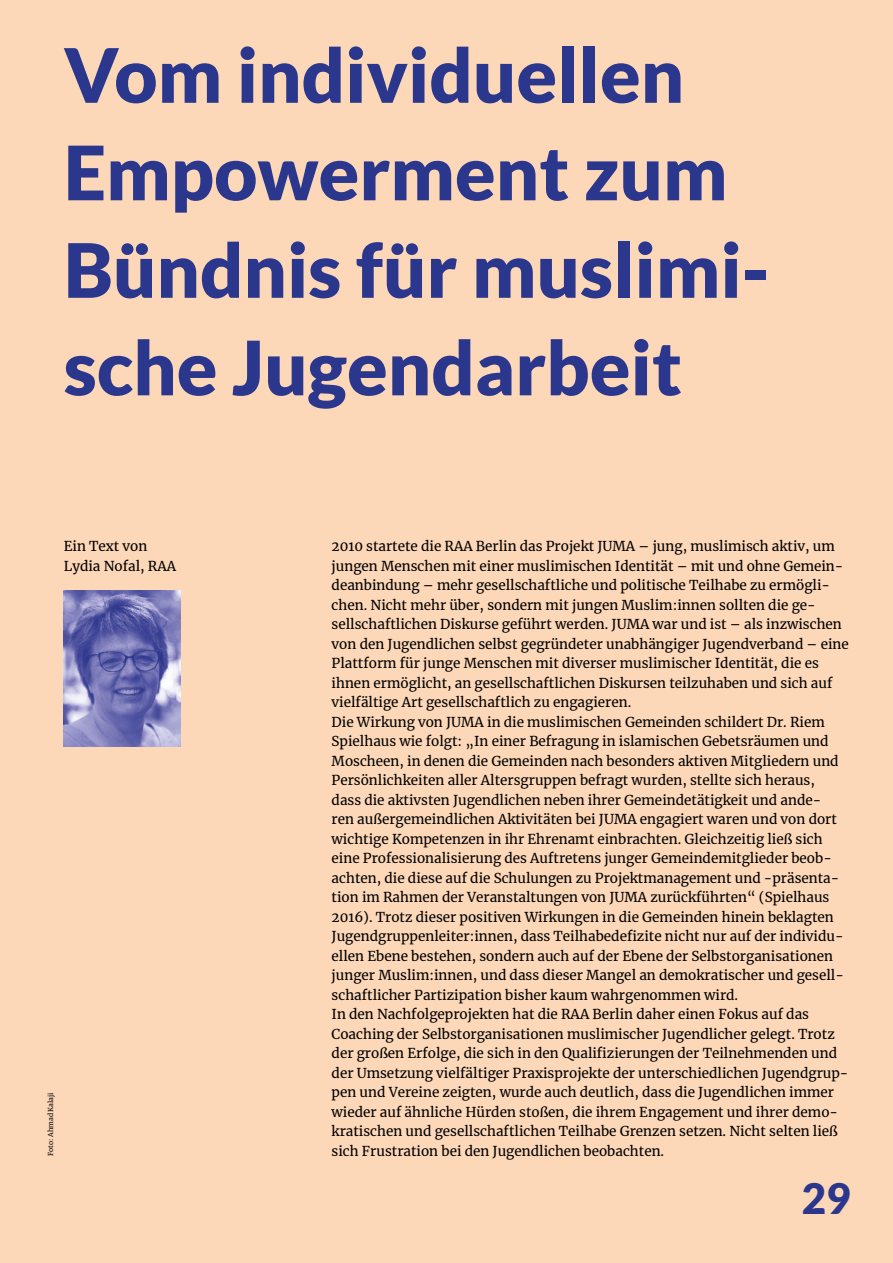
<style>
.page{position:relative;width:893px;height:1263px;background:#fcd7b8}
.page>*{position:absolute;margin:0;border:0;box-sizing:border-box;transform-origin:0 0}
.t1{font:900 75px/97.5px "Lato";color:#2b378d}
.t2{font:900 42px "Lato";color:#2b378d}
.Fließtext{font:13.5px/19.5px "Merriweather";color:#000}
.Fließtext-2{font:6.75px "Merriweather";color:#000}
</style>
<div class="page">
<img style="left:64px;top:590px;width:116px;height:156px">
<h1 class="t1" style="left:64px;top:25px;width:707px">Vom individuellen<br>Empowerment zum<br>Bündnis für muslimi&shy;sche Jugendarbeit</h1>
<p class="Fließtext" style="left:64px;top:536px;width:85px">Ein Text von</p>
<p class="Fließtext" style="left:64px;top:556px;width:114px">Lydia Nofal, RAA</p>
<p class="Fließtext-2" style="left:46px;top:1156px;width:65px;rotate:-90deg">Foto: Ahmad Kalaji</p>
<p class="Fließtext" style="left:332px;top:536px;width:519px">2010 startete die RAA Berlin das Projekt JUMA – jung, muslimisch aktiv, um jungen Menschen mit einer muslimischen Identität – mit und ohne Gemein&shy;deanbindung – mehr gesellschaftliche und politische Teilhabe zu ermögli&shy;chen. Nicht mehr über, sondern mit jungen Muslim:innen sollten die ge&shy;sellschaftlichen Diskurse geführt werden. JUMA war und ist – als inzwischen von den Jugendlichen selbst gegründeter unabhängiger Jugendverband – eine Plattform für junge Menschen mit diverser muslimischer Identität, die es ihnen ermöglicht, an gesellschaftlichen Diskursen teilzuhaben und sich auf vielfältige Art gesellschaftlich zu engagieren.</p>
<p class="Fließtext" style="left:332px;top:712px;width:514px">Die Wirkung von JUMA in die muslimischen Gemeinden schildert Dr. Riem Spielhaus wie folgt: „In einer Befragung in islamischen Gebetsräumen und Moscheen, in denen die Gemeinden nach besonders aktiven Mitgliedern und Persönlichkeiten aller Altersgruppen befragt wurden, stellte sich heraus, dass die aktivsten Jugendlichen neben ihrer Gemeindetätigkeit und ande&shy;ren außergemeindlichen Aktivitäten bei JUMA engagiert waren und von dort wichtige Kompetenzen in ihr Ehrenamt einbrachten. Gleichzeitig ließ sich eine Professionalisierung des Auftretens junger Gemeindemitglieder beob&shy;achten, die diese auf die Schulungen zu Projektmanagement und -präsenta&shy;tion im Rahmen der Veranstaltungen von JUMA zurückführten“ (Spielhaus 2016). Trotz dieser positiven Wirkungen in die Gemeinden hinein beklagten Jugendgruppenleiter:innen, dass Teilhabedefizite nicht nur auf der individu&shy;ellen Ebene bestehen, sondern auch auf der Ebene der Selbstorganisationen junger Muslim:innen, und dass dieser Mangel an demokratischer und gesell&shy;schaftlicher Partizipation bisher kaum wahrgenommen wird.</p>
<p class="Fließtext" style="left:332px;top:1004px;width:518px">In den Nachfolgeprojekten hat die RAA Berlin daher einen Fokus auf das Coaching der Selbstorganisationen muslimischer Jugendlicher gelegt. Trotz der großen Erfolge, die sich in den Qualifizierungen der Teilnehmenden und der Umsetzung vielfältiger Praxisprojekte der unterschiedlichen Jugendgrup&shy;pen und Vereine zeigten, wurde auch deutlich, dass die Jugendlichen immer wieder auf ähnliche Hürden stoßen, die ihrem Engagement und ihrer demo&shy;kratischen und gesellschaftlichen Teilhabe Grenzen setzen. Nicht selten ließ sich Frustration bei den Jugendlichen beobachten.</p>
<h2 class="t2" style="left:802px;top:1174px;width:50px">29</h2>
</div>
